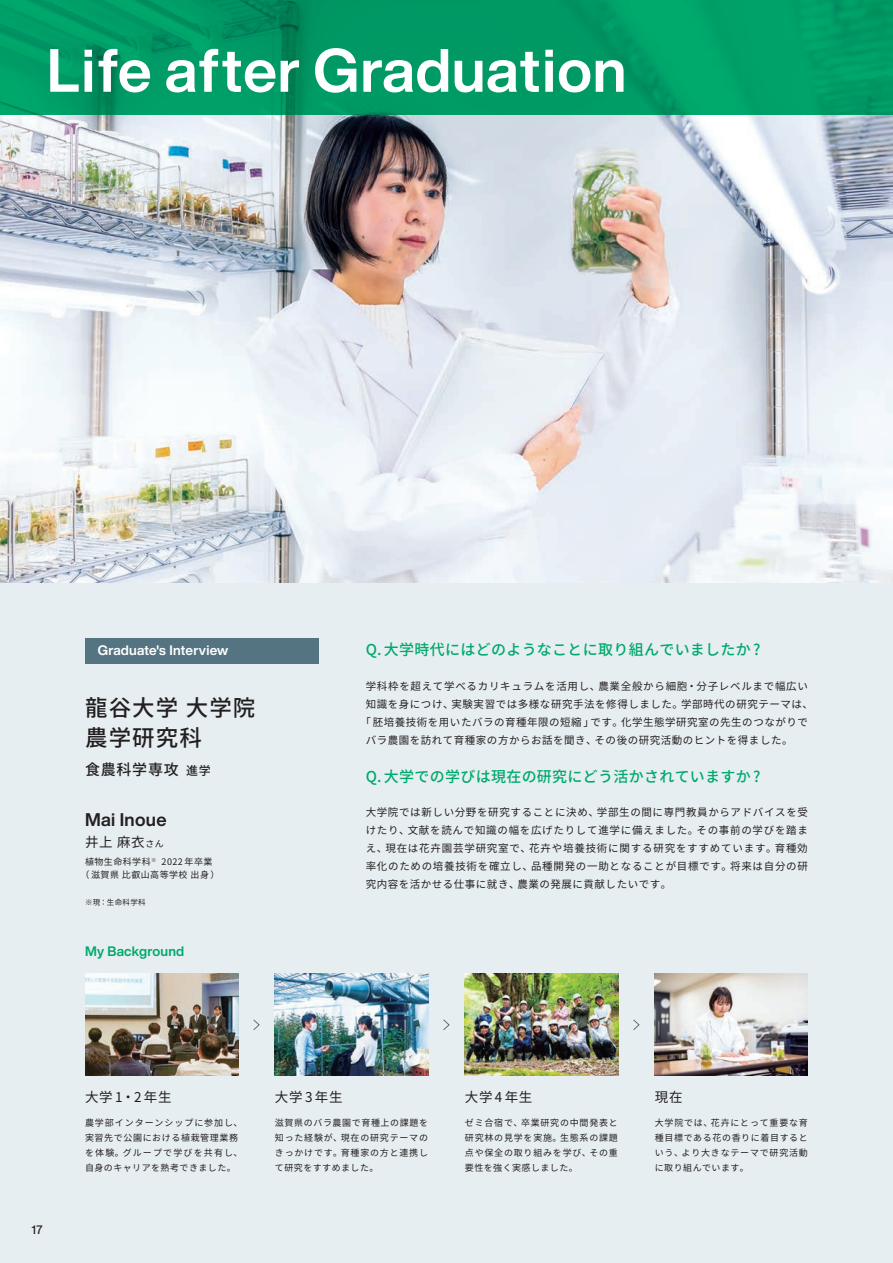
<style>
.page{position:relative;width:893px;height:1263px;background:#e7eef1}
.page>*{position:absolute;margin:0;border:0;box-sizing:border-box;transform-origin:0 0}
.t1{font:700 60px "Helvetica Now Display";letter-spacing:.015em;color:#fff}
.t2{font:500 22.5px/30px "Noto Sans CJ Kjp";letter-spacing:.05em;color:#231f20}
.t3{font:700 18px "Helvetica Now Display";letter-spacing:.02em;color:#231f20}
.t4{font:500 15px "Noto Sans CJ Kjp";letter-spacing:.02em;color:#00a96c}
.t5{font:500 15px "Noto Sans CJ Kjp";letter-spacing:.05em;color:#231f20}
.t6{font:13.5px "Noto Sans CJ Kjp";letter-spacing:.05em;color:#231f20}
.t7{font:700 13.5px "Helvetica Now Display";letter-spacing:.015em;color:#fff}
.t8{font:700 13.5px "Helvetica Now Display";letter-spacing:.015em;color:#00a96c}
.t9{font:500 12px "Helvetica Now Display";color:#231f20}
.t10{font:10.5px/18px "Noto Sans CJ Kjp";letter-spacing:.05em;color:#231f20;text-align:justify}
.t11{font:10.5px "Noto Sans CJ Kjp";letter-spacing:.07em;color:#231f20}
.t12{font:9px/15px "Noto Sans CJ Kjp";letter-spacing:.085em;color:#231f20;text-align:justify}
.t13{font:9px/15px "Noto Sans CJ Kjp";letter-spacing:.065em;color:#231f20}
.t14{font:9px/13.5px "Noto Sans CJ Kjp";letter-spacing:.05em;color:#231f20;text-align:center}
.t15{font:7.5px "Noto Sans CJ Kjp";letter-spacing:.05em;color:#231f20}
.s1{font-size:12px}
.s2{font-size:9px}
</style>
<div class="page">
<img style="left:0;top:115px;width:893px;height:468px">
<svg style="left:0;top:0;width:893px;height:115px;background:#009a65"></svg>
<img style="left:85px;top:974px;width:153px;height:102px">
<img style="left:275px;top:974px;width:153px;height:102px">
<img style="left:465px;top:974px;width:153px;height:102px">
<img style="left:655px;top:974px;width:153px;height:102px">
<svg style="left:253px;top:1019px;width:7px;height:11px"></svg>
<svg style="left:443px;top:1019px;width:7px;height:11px"></svg>
<svg style="left:633px;top:1019px;width:7px;height:11px"></svg>
<div style="left:85px;top:638px;width:234px;height:25px;background:#557482"></div>
<h1 class="t1" style="left:47px;top:29px;width:581px">Life after Graduation</h1>
<p class="t7" style="left:98px;top:641px;width:132px">Graduate's Interview</p>
<h2 class="t2" style="left:85px;top:693px;width:172px">龍谷大学 大学院農学研究科</h2>
<h3 class="t5" style="left:85px;top:761px;width:127px">食農科学専攻 <span class="s1">進学</span></h3>
<h3 class="t3" style="left:85px;top:807px;width:83px">Mai Inoue</h3>
<p class="t6" style="left:85px;top:835px;width:80px">井上 麻衣<span class="s2">さん</span></p>
<p class="t14" style="left:81px;top:855px;width:141px">植物生命科学科<sup>※</sup> 2022 年卒業<br>（滋賀県 比叡山高等学校 出身）</p>
<p class="t15" style="left:85px;top:898px;width:62px">※現：生命科学科</p>
<p class="t8" style="left:85px;top:941px;width:101px">My Background</p>
<h3 class="t4" style="left:366px;top:641px;width:396px">Q. 大学時代にはどのようなことに取り組んでいましたか ?</h3>
<p class="t11" style="left:366px;top:680px;width:444px">学科枠を超えて学べるカリキュラムを活用し、農業全般から細胞・分子レベルまで幅広い</p>
<p class="t10" style="left:366px;top:695px;width:449px">知識を身につけ、実験実習では多様な研究手法を修得しました。学部時代の研究テーマは、</p>
<p class="t10" style="left:360px;top:713px;width:449px">「胚培養技術を用いたバラの育種年限の短縮」です。化学生態学研究室の先生のつながりで</p>
<p class="t10" style="left:366px;top:731px;width:428px">バラ農園を訪れて育種家の方からお話を聞き、その後の研究活動のヒントを得ました。</p>
<h3 class="t4" style="left:366px;top:768px;width:396px">Q. 大学での学びは現在の研究にどう活かされていますか ?</h3>
<p class="t10" style="left:366px;top:803px;width:444px">大学院では新しい分野を研究することに決め、学部生の間に専門教員からアドバイスを受けたり、文献を読んで知識の幅を広げたりして進学に備えました。その事前の学びを踏まえ、現在は花卉園芸学研究室で、花卉や培養技術に関する研究をすすめています。育種効率化のための培養技術を確立し、品種開発の一助となることが目標です。将来は自分の研究内容を活かせる仕事に就き、農業の発展に貢献したいです。</p>
<p class="t6" style="left:85px;top:1090px;width:88px">大学 1・2 年生</p>
<p class="t6" style="left:275px;top:1090px;width:69px">大学3年生</p>
<p class="t6" style="left:465px;top:1090px;width:69px">大学4年生</p>
<p class="t6" style="left:655px;top:1090px;width:29px">現在</p>
<p class="t9" style="left:31px;top:1221px;width:13px">17</p>
<p class="t13" style="left:85px;top:1116px;width:159px">農学部インターンシップに参加し、実習先で公園における植栽管理業務を体験。グループで学びを共有し、自身のキャリアを熟考できました。</p>
<p class="t12" style="left:275px;top:1116px;width:155px">滋賀県のバラ農園で育種上の課題を知った経験が、現在の研究テーマのきっかけです。育種家の方と連携して研究をすすめました。</p>
<p class="t12" style="left:465px;top:1116px;width:155px">ゼミ合宿で、卒業研究の中間発表と研究林の見学を実施。生態系の課題点や保全の取り組みを学び、その重要性を強く実感しました。</p>
<p class="t12" style="left:655px;top:1116px;width:155px">大学院では、花卉にとって重要な育種目標である花の香りに着目するという、より大きなテーマで研究活動に取り組んでいます。</p>
</div>
